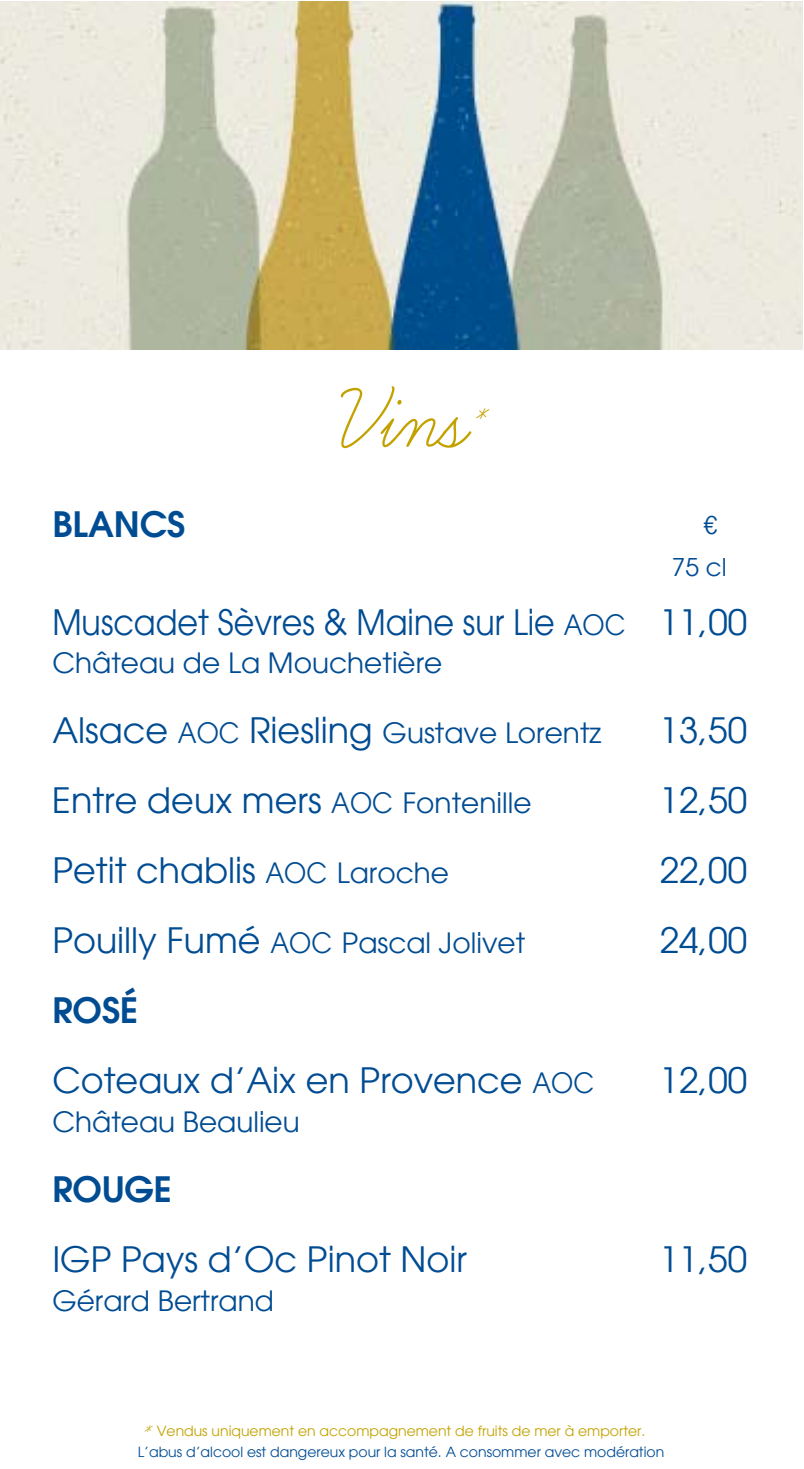
<style>
.page{position:relative;width:804px;height:1469px;background:#fff}
.page>*{position:absolute;margin:0;border:0;box-sizing:border-box;transform-origin:0 0}
.t1{font:105px "Learning Curve";color:#c3a200}
.t2{font:38.5px "Learning Curve";color:#c3a200}
.t3{font:35px/70px "Avant Garde";color:#004c93}
.t4{font:35px "Avant Garde";color:#004c93;scale:.91 1}
.t5{font:600 35px "Avant Garde";color:#004c93}
.t6{font:28px "Avant Garde";color:#004c93;scale:.91 1}
.t7{font:28px "Avant Garde";color:#004c93}
.t8{font:24.5px "Avant Garde";color:#004c93}
.t9{font:24.5px "Learning Curve";color:#c3a200}
.t10{font:14px/21px "Avant Garde";color:#004c93;text-align:center}
.s1{font-size:28px}
.s2{font-size:35px}
.s3{font-weight:600}
.s4{color:#c3a200}
</style>
<div class="page">
<img style="left:0;top:2px;width:802px;height:347px">
<p class="t5" style="left:52px;top:500px;width:134px">BLANCS</p>
<p class="t1" style="left:338px;top:372px;width:127px">Vins</p>
<p class="t2" style="left:475px;top:401px;width:17px">*</p>
<p class="t8" style="left:703px;top:510px;width:15px">€</p>
<p class="t8" style="left:672px;top:552px;width:56px">75 cl</p>
<p class="t4" style="left:52px;top:601px;width:765px">Muscadet Sèvres &amp; Maine sur Lie <span class="s1">AOC</span> 11,00</p>
<p class="t7" style="left:52px;top:646px;width:391px">Château de La Mouchetière</p>
<p class="t6" style="left:52px;top:716px;width:605px"><span class="s2">Alsace</span> AOC <span class="s2">Riesling</span> Gustave Lorentz</p>
<p class="t3" style="left:660px;top:696px;width:89px">13,50</p>
<p class="t3" style="left:52px;top:766px;width:481px">Entre deux mers <span class="s1">AOC Fontenille</span></p>
<p class="t3" style="left:660px;top:766px;width:89px">12,50</p>
<p class="t3" style="left:52px;top:836px;width:398px">Petit chablis <span class="s1">AOC Laroche</span></p>
<p class="t3" style="left:660px;top:836px;width:89px">22,00</p>
<p class="t6" style="left:52px;top:926px;width:521px"><span class="s2">Pouilly Fumé</span> AOC Pascal Jolivet</p>
<p class="t3" style="left:660px;top:906px;width:89px">24,00</p>
<p class="t3" style="left:52px;top:976px;width:543px"><span class="s3">ROSÉ<br></span>Coteaux d’Aix en Provence <span class="s1">AOC</span></p>
<p class="t3" style="left:660px;top:1046px;width:89px">12,00</p>
<p class="t7" style="left:52px;top:1105px;width:249px">Château Beaulieu</p>
<p class="t3" style="left:52px;top:1154px;width:416px"><span class="s3">ROUGE<br></span>IGP Pays d’Oc Pinot Noir</p>
<p class="t7" style="left:52px;top:1283px;width:223px">Gérard Bertrand</p>
<p class="t3" style="left:660px;top:1224px;width:89px">11,50</p>
<p class="t10" style="left:138px;top:1419px;width:528px"><span class="s4">Vendus uniquement en accompagnement de fruits de mer à emporter.<br></span>L’abus d’alcool est dangereux pour la santé. A consommer avec modération</p>
<p class="t9" style="left:144px;top:1420px;width:12px">*</p>
</div>
